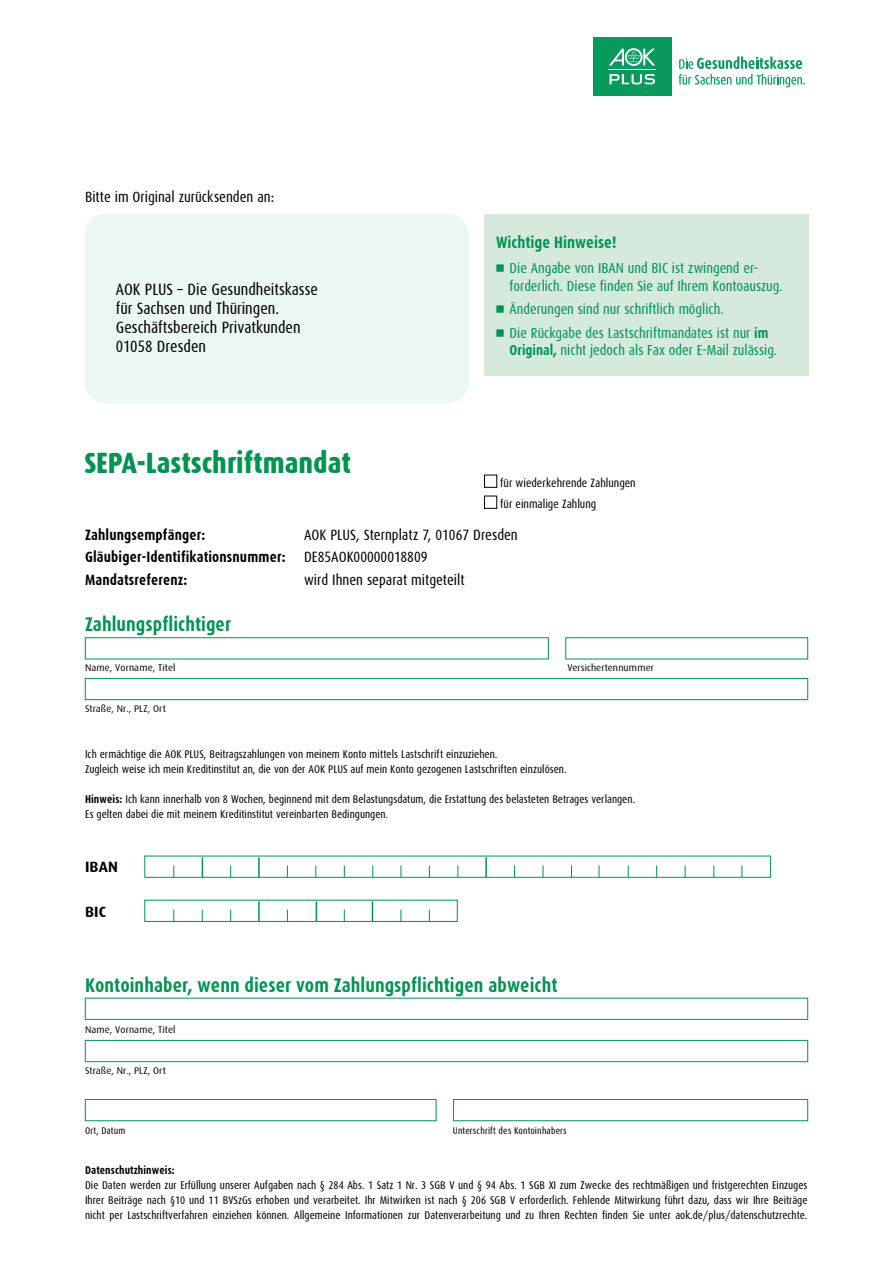
<style>
.page{position:relative;width:893px;height:1263px;background:#fff}
.page>*{position:absolute;margin:0;border:0;box-sizing:border-box;transform-origin:0 0}
.t1{font:800 29.4px "Dax Condensed";color:#009352}
.t2{font:700 19.8px "Dax Condensed";letter-spacing:.005em;color:#009352}
.t3{font:16.5px/19.2px "Dax Condensed";color:#000}
.t4{font:700 16.5px "Dax Condensed";color:#009352}
.t5{font:15px/22.5px "Dax Condensed";color:#000}
.t6{font:700 15px "Dax Condensed";letter-spacing:.01em;color:#000}
.t7{font:700 15px "Dax";letter-spacing:.01em;color:#000}
.t8{font:14.55px/17.4px "Dax Condensed";color:#009352}
.t9{font:12px/21px "Dax Condensed";color:#000}
.t10{font:11.25px/15px "Dax Condensed";color:#000}
.t11{font:700 11.25px "Dax Condensed";letter-spacing:.005em;color:#000}
.t12{font:9.75px "Dax";color:#000}
.t13{font:9.75px "Dax Condensed";letter-spacing:.03em;color:#000}
.t14{font:9.75px "Dax";letter-spacing:.025em;color:#000}
.s1{font-family:"Universal Newswith Comm Pi"}
.s2{font-weight:700}
</style>
<div class="page">
<div style="left:85px;top:998px;width:723px;height:22px;border:1px solid #009352"></div>
<div style="left:85px;top:678px;width:723px;height:22px;border:1px solid #009352"></div>
<div style="left:85px;top:1040px;width:723px;height:22px;border:1px solid #009352"></div>
<div style="left:484px;top:475px;width:13px;height:13px;border:1px solid #000"></div>
<div style="left:484px;top:496px;width:13px;height:13px;border:1px solid #000"></div>
<div style="left:85px;top:1099px;width:351px;height:22px;background:#fff;border:1px solid #009352"></div>
<div style="left:453px;top:1099px;width:355px;height:22px;background:#fff;border:1px solid #009352"></div>
<div style="left:145px;top:900px;width:312px;height:22px;background:#fff;border:1px solid #009352"></div>
<hr style="left:258px;top:901px;width:2px;height:20px;background:#009352">
<svg style="left:372px;top:901px;width:1px;height:20px"></svg>
<hr style="left:258px;top:857px;width:2px;height:20px;background:#009352">
<hr style="left:485px;top:857px;width:2px;height:20px;background:#009352">
<svg style="left:174px;top:865px;width:1px;height:12px"></svg>
<svg style="left:230px;top:865px;width:1px;height:12px"></svg>
<svg style="left:344px;top:865px;width:1px;height:12px"></svg>
<svg style="left:458px;top:865px;width:1px;height:12px"></svg>
<svg style="left:571px;top:865px;width:1px;height:12px"></svg>
<svg style="left:685px;top:865px;width:1px;height:12px"></svg>
<svg style="left:287px;top:865px;width:1px;height:12px"></svg>
<svg style="left:401px;top:865px;width:1px;height:12px"></svg>
<svg style="left:514px;top:865px;width:1px;height:12px"></svg>
<svg style="left:628px;top:865px;width:1px;height:12px"></svg>
<svg style="left:742px;top:865px;width:1px;height:12px"></svg>
<svg style="left:316px;top:865px;width:1px;height:12px"></svg>
<svg style="left:429px;top:865px;width:1px;height:12px"></svg>
<svg style="left:543px;top:865px;width:1px;height:12px"></svg>
<svg style="left:656px;top:865px;width:1px;height:12px"></svg>
<svg style="left:202px;top:857px;width:1px;height:20px"></svg>
<svg style="left:373px;top:865px;width:1px;height:12px"></svg>
<svg style="left:599px;top:865px;width:1px;height:12px"></svg>
<svg style="left:714px;top:865px;width:1px;height:12px"></svg>
<svg style="left:316px;top:901px;width:1px;height:20px"></svg>
<div style="left:593px;top:38px;width:79px;height:58px;background:#08995d"></div>
<svg style="left:610px;top:74px;width:45px;height:10px"></svg>
<svg style="left:609px;top:48px;width:46px;height:18px"></svg>
<hr style="left:608px;top:69px;width:48px;height:1px;background:#fff">
<svg style="left:679px;top:56px;width:126px;height:31px"></svg>
<div style="left:484px;top:214px;width:324px;height:161px;background:#d5e9dc"></div>
<div style="left:84px;top:214px;width:385px;height:189px;background:#ebf7f2;border-radius:21px"></div>
<h3 class="t5" style="left:85px;top:186px;width:191px">Bitte im Original zurücksenden an:</h3>
<h3 class="t3" style="left:116px;top:280px;width:204px">AOK PLUS – Die Gesundheitskasse für Sachsen und Thüringen.<br>Geschäftsbereich Privatkunden<br>01058 Dresden</h3>
<h1 class="t1" style="left:84px;top:446px;width:268px">SEPA-Lastschriftmandat</h1>
<h3 class="t4" style="left:496px;top:233px;width:122px">Wichtige Hinweise!</h3>
<p class="t8" style="left:510px;top:259px;width:275px;text-indent:-14px"><span class="s1">n</span> Die Angabe von IBAN und BIC ist zwingend er&shy;forderlich. Diese finden Sie auf Ihrem Kontoauszug.</p>
<p class="t8" style="left:496px;top:297px;width:274px;line-height:23.9px"><span class="s1">n</span> Änderungen sind nur schriftlich möglich.<br><span class="s1">n</span> Die Rückgabe des Lastschriftmandates ist nur <span class="s2">im</span></p>
<p class="t8" style="left:510px;top:342px;width:269px"><span class="s2">Original,</span> nicht jedoch als Fax oder E-Mail zulässig.</p>
<p class="t9" style="left:500px;top:473px;width:137px">für wiederkehrende Zahlungen für einmalige Zahlung</p>
<h3 class="t6" style="left:85px;top:526px;width:122px">Zahlungsempfänger:</h3>
<h3 class="t5" style="left:85px;top:524px;width:434px;text-indent:219px">AOK PLUS, Sternplatz 7, 01067 Dresden<br><span class="s2">Gläubiger-Identifikationsnummer:</span> DE85AOK00000018809<br><span class="s2">Mandatsreferenz:</span></h3>
<h3 class="t5" style="left:304px;top:569px;width:162px">wird Ihnen separat mitgeteilt</h3>
<h2 class="t2" style="left:85px;top:613px;width:147px">Zahlungspflichtiger</h2>
<p class="t14" style="left:85px;top:662px;width:92px">Name, Vorname, Titel</p>
<p class="t12" style="left:567px;top:662px;width:88px">Versichertennummer</p>
<p class="t12" style="left:85px;top:703px;width:82px">Straße, Nr., PLZ, Ort</p>
<p class="t10" style="left:85px;top:747px;width:483px">Ich ermächtige die AOK PLUS, Beitragszahlungen von meinem Konto mittels Lastschrift einzuziehen.<br>Zugleich weise ich mein Kreditinstitut an, die von der AOK PLUS auf mein Konto gezogenen Lastschriften einzulösen.</p>
<p class="t10" style="left:85px;top:792px;width:552px"><span class="s2">Hinweis:</span> Ich kann innerhalb von 8 Wochen, beginnend mit dem Belastungsdatum, die Erstattung des belasteten Betrages verlangen.<br>Es gelten dabei die mit meinem Kreditinstitut vereinbarten Bedingungen.</p>
<h3 class="t7" style="left:85px;top:859px;width:34px">IBAN</h3>
<h3 class="t7" style="left:85px;top:904px;width:23px">BIC</h3>
<h2 class="t2" style="left:85px;top:974px;width:474px">Kontoinhaber, wenn dieser vom Zahlungspflichtigen abweicht</h2>
<p class="t14" style="left:85px;top:1024px;width:92px">Name, Vorname, Titel</p>
<p class="t12" style="left:85px;top:1065px;width:82px">Straße, Nr., PLZ, Ort</p>
<p class="t13" style="left:85px;top:1125px;width:42px">Ort, Datum</p>
<p class="t13" style="left:453px;top:1125px;width:115px">Unterschrift des Kontoinhabers</p>
<p class="t11" style="left:85px;top:1164px;width:91px">Datenschutzhinweis:</p>
<p class="t10" style="left:85px;top:1178px;width:724px;text-align:justify">Die Daten werden zur Erfüllung unserer Aufgaben nach § 284 Abs. 1 Satz 1 Nr. 3 SGB V und § 94 Abs. 1 SGB XI zum Zwecke des rechtmäßigen und fristgerechten Einzuges Ihrer Beiträge nach §10 und 11 BVSzGs erhoben und verarbeitet. Ihr Mitwirken ist nach § 206 SGB V erforderlich. Fehlende Mitwirkung führt dazu, dass wir Ihre Beiträge nicht per Lastschriftverfahren einziehen können. Allgemeine Informationen zur Datenverarbeitung und zu Ihren Rechten finden Sie unter aok.de/plus/datenschutzrechte.</p>
</div>
